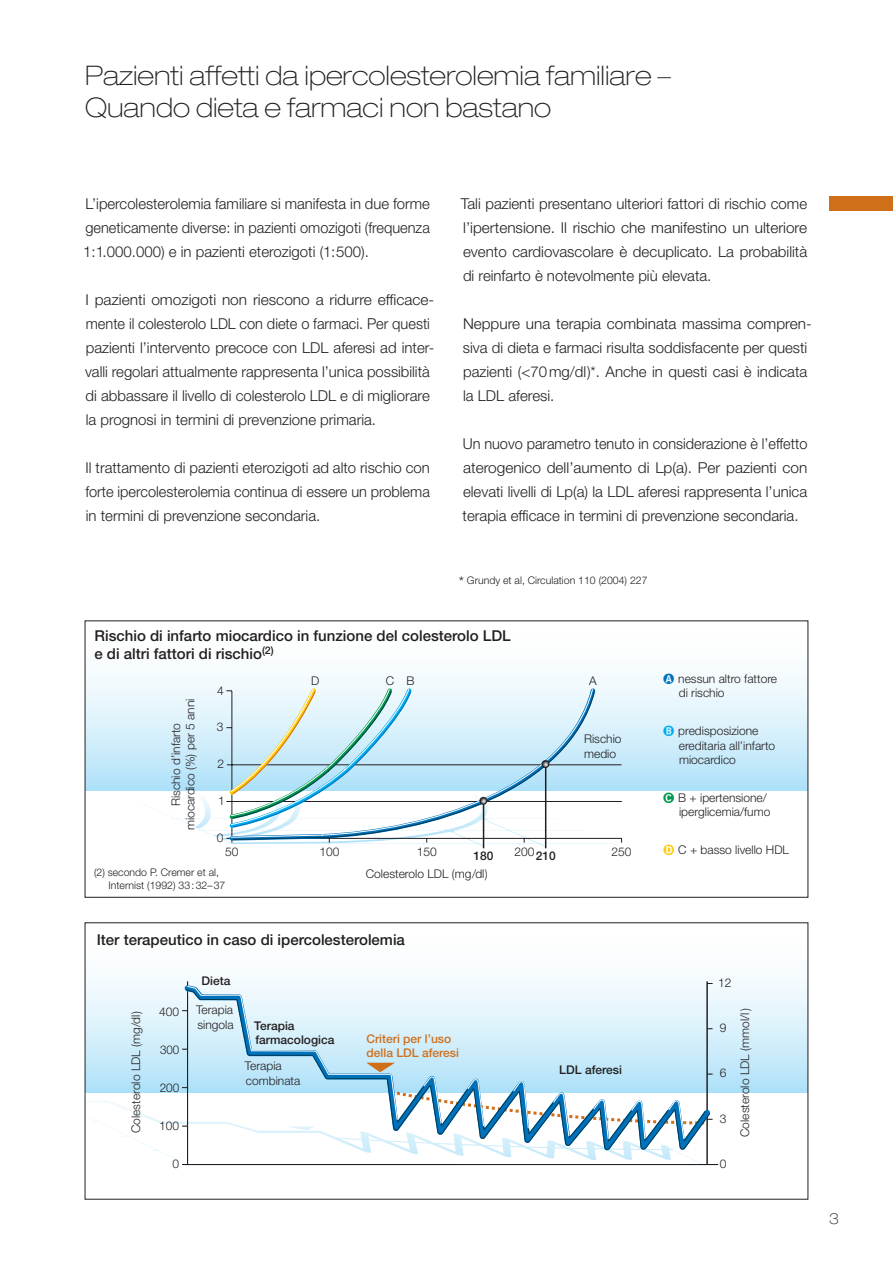
<style>
.page{position:relative;width:893px;height:1263px;background:#fff}
.page>*{position:absolute;margin:0;border:0;box-sizing:border-box;transform-origin:0 0}
.t1{font:100 expanded 27px/32.4px "Helvetica Neue";color:#231f20}
.t2{font:300 15px/24px "Helvetica Neue";color:#231f20;text-align:justify}
.t3{font:500 15px/18px "Helvetica Neue";color:#231f20}
.t4{font:300 12px/14.4px "Helvetica Neue";color:#231f20}
.t5{font:500 12px/14.4px "Helvetica Neue";color:#231f20}
.t6{font:500 12px/14.4px "Helvetica Neue";color:#d06f1a}
.t7{font:300 12px "Helvetica Neue";color:#231f20;scale:.96 1}
.t8{font:300 10.5px/12.6px "Helvetica Neue";color:#231f20}
.s1{font-size:15px}
.s2{font-family:"Bundesbahn Pi One";font-weight:400;color:#0072bc}
.s3{font-family:"Bundesbahn Pi One";font-weight:400;color:#00aeef}
.s4{font-family:"Bundesbahn Pi One";font-weight:400;color:#00984b}
.s5{font-family:"Bundesbahn Pi One";font-weight:400;color:#fecb0e}
</style>
<div class="page">
<div style="left:829px;top:196px;width:64px;height:14px;background:#d06f1a"></div>
<div style="left:85px;top:621px;width:723px;height:169px;background:linear-gradient(to bottom,#fff,#b8e5f9)"></div>
<hr style="left:545px;top:764px;width:1px;height:84px;background:#231f20">
<hr style="left:483px;top:802px;width:1px;height:46px;background:#231f20">
<svg style="left:113px;top:685px;width:509px;height:162px"></svg>
<div style="left:542px;top:760px;width:7px;height:8px;border:1px solid #231f20;border-radius:50%"></div>
<div style="left:85px;top:923px;width:723px;height:169px;background:linear-gradient(to bottom,#fff,#b8e5f9)"></div>
<hr style="left:182px;top:1164px;width:536px;height:1px;background:#231f20">
<svg style="left:87px;top:1087px;width:630px;height:77px"></svg>
<svg style="left:180px;top:981px;width:535px;height:182px"></svg>
<hr style="left:187px;top:985px;width:498px;height:4px;background:#f1fafd">
<svg style="left:185px;top:989px;width:525px;height:161px"></svg>
<h1 class="t1" style="left:85px;top:59px;width:587px">Pazienti affetti da ipercolesterolemia familiare –<br>Quando dieta e farmaci non bastano</h1>
<p class="t2" style="left:83px;top:192px;width:348px">L’ipercolesterolemia familiare si manifesta in due forme geneticamente diverse: in pazienti omozigoti (frequenza 1:1.000.000) e in pazienti eterozigoti (1:500).</p>
<p class="t2" style="left:85px;top:288px;width:351px;text-align:left">I pazienti omozigoti non riescono a ridurre efficace&shy;mente il colesterolo LDL con diete o farmaci. Per questi pazienti l’intervento precoce con LDL aferesi ad inter&shy;valli regolari attualmente rappresenta l’unica possibilità di abbassare il livello di colesterolo LDL e di migliorare la prognosi in termini di prevenzione primaria.</p>
<p class="t2" style="left:85px;top:456px;width:346px">Il trattamento di pazienti eterozigoti ad alto rischio con forte ipercolesterolemia continua di essere un problema in termini di prevenzione secondaria.</p>
<p class="t2" style="left:461px;top:192px;width:348px">Tali pazienti presentano ulteriori fattori di rischio come l’ipertensione. Il rischio che manifestino un ulteriore evento cardiovascolare è decuplicato. La probabilità di reinfarto è notevolmente più elevata.</p>
<p class="t2" style="left:463px;top:312px;width:350px;text-align:left">Neppure una terapia combinata massima compren&shy;siva di dieta e farmaci risulta soddisfacente per questi pazienti (&lt;70mg/dl)*. Anche in questi casi è indicata la LDL aferesi.</p>
<p class="t2" style="left:463px;top:432px;width:346px">Un nuovo parametro tenuto in considerazione è l’effetto aterogenico dell’aumento di Lp(a). Per pazienti con elevati livelli di Lp(a) la LDL aferesi rappresenta l’unica terapia efficace in termini di prevenzione secondaria.</p>
<p class="t8" style="left:459px;top:574px;width:190px"><span class="s1">*</span> Grundy et al, Circulation 110 (2004) 227</p>
<p class="t3" style="left:94px;top:626px;width:418px">Rischio di infarto miocardico in funzione del colesterolo LDL e di altri fattori di rischio<sup>(2)</sup></p>
<p class="t4" style="left:168px;top:830px;width:133px;text-align:center;rotate:-90deg">Rischio d’infarto miocardico (%) per 5 anni</p>
<p class="t4" style="left:311px;top:673px;width:10px">D</p>
<p class="t4" style="left:386px;top:673px;width:30px">C B</p>
<p class="t4" style="left:589px;top:673px;width:9px">A</p>
<p class="t4" style="left:679px;top:671px;width:100px;text-indent:-16px"><span class="s2">A</span> nessun altro fattore di rischio</p>
<p class="t4" style="left:679px;top:723px;width:98px;text-indent:-16px"><span class="s3">B</span> predisposizione ereditaria all’infarto miocardico</p>
<p class="t4" style="left:663px;top:790px;width:109px;text-align:right"><span class="s4">C</span> B + ipertensione/ iperglicemia/fumo</p>
<p class="t4" style="left:663px;top:842px;width:128px"><span class="s5">D</span> C + basso livello HDL</p>
<p class="t4" style="left:217px;top:683px;width:8px">4</p>
<p class="t4" style="left:217px;top:720px;width:8px">3</p>
<p class="t4" style="left:217px;top:756px;width:8px">2</p>
<p class="t4" style="left:218px;top:793px;width:8px">1</p>
<p class="t4" style="left:217px;top:830px;width:8px">0</p>
<p class="t4" style="left:584px;top:732px;width:39px">Rischio medio</p>
<p class="t4" style="left:225px;top:844px;width:15px">50</p>
<p class="t4" style="left:319px;top:844px;width:22px">100</p>
<p class="t4" style="left:417px;top:844px;width:22px">150</p>
<p class="t4" style="left:514px;top:844px;width:22px">200</p>
<p class="t4" style="left:612px;top:844px;width:22px">250</p>
<p class="t5" style="left:473px;top:848px;width:22px">180</p>
<p class="t5" style="left:536px;top:848px;width:22px">210</p>
<p class="t8" style="left:108px;top:866px;width:118px;text-indent:-15px">(2) secondo P. Cremer et al,<br>Internist (1992) 33:32–37</p>
<p class="t4" style="left:366px;top:866px;width:123px">Colesterolo LDL (mg/dl)</p>
<p class="t3" style="left:97px;top:931px;width:310px">Iter terapeutico in caso di ipercolesterolemia</p>
<p class="t5" style="left:201px;top:973px;width:30px">Dieta</p>
<p class="t4" style="left:718px;top:975px;width:15px">12</p>
<p class="t4" style="left:720px;top:1020px;width:8px">9</p>
<p class="t4" style="left:720px;top:1066px;width:8px">6</p>
<p class="t4" style="left:720px;top:1111px;width:8px">3</p>
<p class="t4" style="left:720px;top:1156px;width:8px">0</p>
<p class="t4" style="left:196px;top:1002px;width:39px">Terapia singola</p>
<p class="t4" style="left:159px;top:1004px;width:22px">400</p>
<p class="t7" style="left:160px;top:1042px;width:22px">300</p>
<p class="t4" style="left:160px;top:1080px;width:21px">200</p>
<p class="t4" style="left:159px;top:1118px;width:22px">100</p>
<p class="t4" style="left:173px;top:1156px;width:8px">0</p>
<p class="t4" style="left:128px;top:1133px;width:123px;rotate:-90deg">Colesterolo LDL (mg/dl)</p>
<p class="t4" style="left:737px;top:1137px;width:130px;rotate:-90deg">Colesterolo LDL (mmol/l)</p>
<p class="t5" style="left:254px;top:1018px;width:82px">Terapia farmacologica</p>
<p class="t6" style="left:366px;top:1031px;width:94px">Criteri per l’uso della LDL aferesi</p>
<p class="t4" style="left:245px;top:1059px;width:57px">Terapia combinata</p>
<p class="t5" style="left:559px;top:1062px;width:64px">LDL aferesi</p>
</div>
